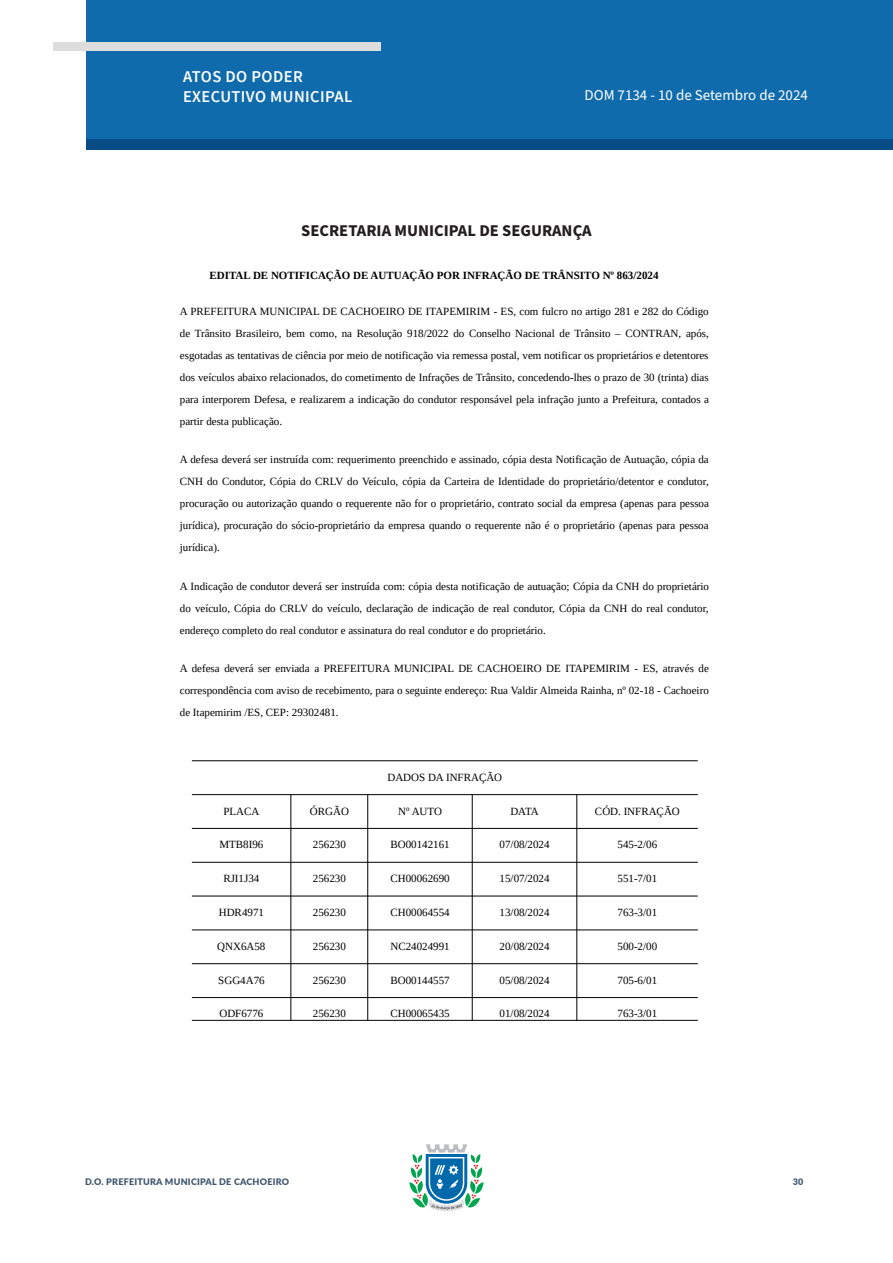
<style>
.page{position:relative;width:893px;height:1263px;background:#fff}
.page>*{position:absolute;margin:0;border:0;box-sizing:border-box;transform-origin:0 0}
.t1{font:700 16.5px "Source Sans Pro";color:#231f20}
.t2{font:600 16.5px/19.8px "Source Sans Pro";letter-spacing:.025em;color:#fff}
.t3{font:15px "Source Sans Pro";color:#fff}
.t4{font:10.95px/22px "Liberation Serif";color:#000;text-align:justify}
.t5{font:700 10.95px "Liberation Serif";color:#000}
.t6{font:900 9px "Lato";letter-spacing:.025em;color:#405970}
</style>
<div class="page">
<svg style="left:409px;top:1144px;width:75px;height:67px"></svg>
<div style="left:86px;top:0;width:807px;height:140px;background:#0f6bab"></div>
<div style="left:87px;top:140px;width:806px;height:10px;background:#084c86"></div>
<div style="left:53px;top:42px;width:328px;height:9px;background:#ddd"></div>
<hr style="left:192px;top:760px;width:506px;height:1px;background:#000">
<hr style="left:192px;top:794px;width:506px;height:1px;background:#000">
<hr style="left:192px;top:828px;width:506px;height:1px;background:#000">
<hr style="left:192px;top:862px;width:506px;height:1px;background:#000">
<hr style="left:192px;top:896px;width:506px;height:1px;background:#000">
<hr style="left:192px;top:929px;width:506px;height:1px;background:#000">
<hr style="left:192px;top:963px;width:506px;height:1px;background:#000">
<hr style="left:192px;top:997px;width:506px;height:1px;background:#000">
<hr style="left:192px;top:1020px;width:506px;height:1px;background:#000">
<hr style="left:290px;top:794px;width:1px;height:227px;background:#000">
<hr style="left:367px;top:794px;width:1px;height:227px;background:#000">
<hr style="left:472px;top:794px;width:1px;height:227px;background:#000">
<hr style="left:576px;top:794px;width:1px;height:227px;background:#000">
<h1 class="t2" style="left:183px;top:67px;width:171px">ATOS DO PODER<br>EXECUTIVO MUNICIPAL</h1>
<p class="t3" style="left:584px;top:85px;width:225px">DOM 7134 - 10 de Setembro de 2024</p>
<p class="t1" style="left:301px;top:219px;width:292px">SECRETARIA MUNICIPAL DE SEGURANÇA</p>
<p class="t5" style="left:210px;top:269px;width:450px">EDITAL DE NOTIFICAÇÃO DE AUTUAÇÃO POR INFRAÇÃO DE TRÂNSITO Nº 863/2024</p>
<p class="t4" style="left:180px;top:300px;width:531px">A PREFEITURA MUNICIPAL DE CACHOEIRO DE ITAPEMIRIM - ES, com fulcro no artigo 281 e 282 do Código de Trânsito Brasileiro, bem como, na Resolução 918/2022 do Conselho Nacional de Trânsito – CONTRAN, após, esgotadas as tentativas de ciência por meio de notificação via remessa postal, vem notificar os proprietários e detentores dos veículos abaixo relacionados, do cometimento de Infrações de Trânsito, concedendo-lhes o prazo de 30 (trinta) dias para interporem Defesa, e realizarem a indicação do condutor responsável pela infração junto a Prefeitura, contados a partir desta publicação.</p>
<p class="t4" style="left:180px;top:449px;width:531px">A defesa deverá ser instruída com: requerimento preenchido e assinado, cópia desta Notificação de Autuação, cópia da CNH do Condutor, Cópia do CRLV do Veículo, cópia da Carteira de Identidade do proprietário/detentor e condutor, procuração ou autorização quando o requerente não for o proprietário, contrato social da empresa (apenas para pessoa jurídica), procuração do sócio-proprietário da empresa quando o requerente não é o proprietário (apenas para pessoa jurídica).</p>
<p class="t4" style="left:180px;top:575px;width:531px">A Indicação de condutor deverá ser instruída com: cópia desta notificação de autuação; Cópia da CNH do proprietário do veículo, Cópia do CRLV do veículo, declaração de indicação de real condutor, Cópia da CNH do real condutor, endereço completo do real condutor e assinatura do real condutor e do proprietário.</p>
<p class="t4" style="left:180px;top:657px;width:531px">A defesa deverá ser enviada a PREFEITURA MUNICIPAL DE CACHOEIRO DE ITAPEMIRIM - ES, através de correspondência com aviso de recebimento, para o seguinte endereço: Rua Valdir Almeida Rainha, nº 02-18 - Cachoeiro de Itapemirim /ES, CEP: 29302481.</p>
<p class="t4" style="left:387px;top:766px;width:116px">DADOS DA INFRAÇÃO</p>
<p class="t4" style="left:223px;top:800px;width:37px">PLACA</p>
<p class="t4" style="left:310px;top:800px;width:41px">ÓRGÃO</p>
<p class="t4" style="left:398px;top:800px;width:45px">Nº AUTO</p>
<p class="t4" style="left:510px;top:800px;width:30px">DATA</p>
<p class="t4" style="left:595px;top:800px;width:86px">CÓD. INFRAÇÃO</p>
<p class="t4" style="left:219px;top:834px;width:45px">MTB8I96</p>
<p class="t4" style="left:313px;top:834px;width:34px">256230</p>
<p class="t4" style="left:390px;top:834px;width:61px">BO00142161</p>
<p class="t4" style="left:500px;top:834px;width:52px">07/08/2024</p>
<p class="t4" style="left:617px;top:834px;width:41px">545-2/06</p>
<p class="t4" style="left:223px;top:868px;width:37px">RJI1J34</p>
<p class="t4" style="left:313px;top:868px;width:34px">256230</p>
<p class="t4" style="left:390px;top:868px;width:61px">CH00062690</p>
<p class="t4" style="left:500px;top:868px;width:52px">15/07/2024</p>
<p class="t4" style="left:617px;top:868px;width:41px">551-7/01</p>
<p class="t4" style="left:219px;top:901px;width:47px">HDR4971</p>
<p class="t4" style="left:313px;top:901px;width:34px">256230</p>
<p class="t4" style="left:390px;top:901px;width:61px">CH00064554</p>
<p class="t4" style="left:500px;top:901px;width:52px">13/08/2024</p>
<p class="t4" style="left:617px;top:901px;width:41px">763-3/01</p>
<p class="t4" style="left:217px;top:935px;width:50px">QNX6A58</p>
<p class="t4" style="left:313px;top:935px;width:34px">256230</p>
<p class="t4" style="left:390px;top:935px;width:61px">NC24024991</p>
<p class="t4" style="left:500px;top:935px;width:52px">20/08/2024</p>
<p class="t4" style="left:617px;top:935px;width:41px">500-2/00</p>
<p class="t4" style="left:218px;top:969px;width:48px">SGG4A76</p>
<p class="t4" style="left:313px;top:969px;width:34px">256230</p>
<p class="t4" style="left:390px;top:969px;width:61px">BO00144557</p>
<p class="t4" style="left:500px;top:969px;width:52px">05/08/2024</p>
<p class="t4" style="left:617px;top:969px;width:41px">705-6/01</p>
<p class="t4" style="left:219px;top:1003px;width:45px">ODF6776</p>
<p class="t4" style="left:313px;top:1003px;width:34px">256230</p>
<p class="t4" style="left:390px;top:1003px;width:61px">CH00065435</p>
<p class="t4" style="left:500px;top:1003px;width:52px">01/08/2024</p>
<p class="t4" style="left:617px;top:1003px;width:41px">763-3/01</p>
<p class="t6" style="left:85px;top:1175px;width:206px">D.O. PREFEITURA MUNICIPAL DE CACHOEIRO</p>
<p class="t6" style="left:793px;top:1175px;width:12px">30</p>
</div>
